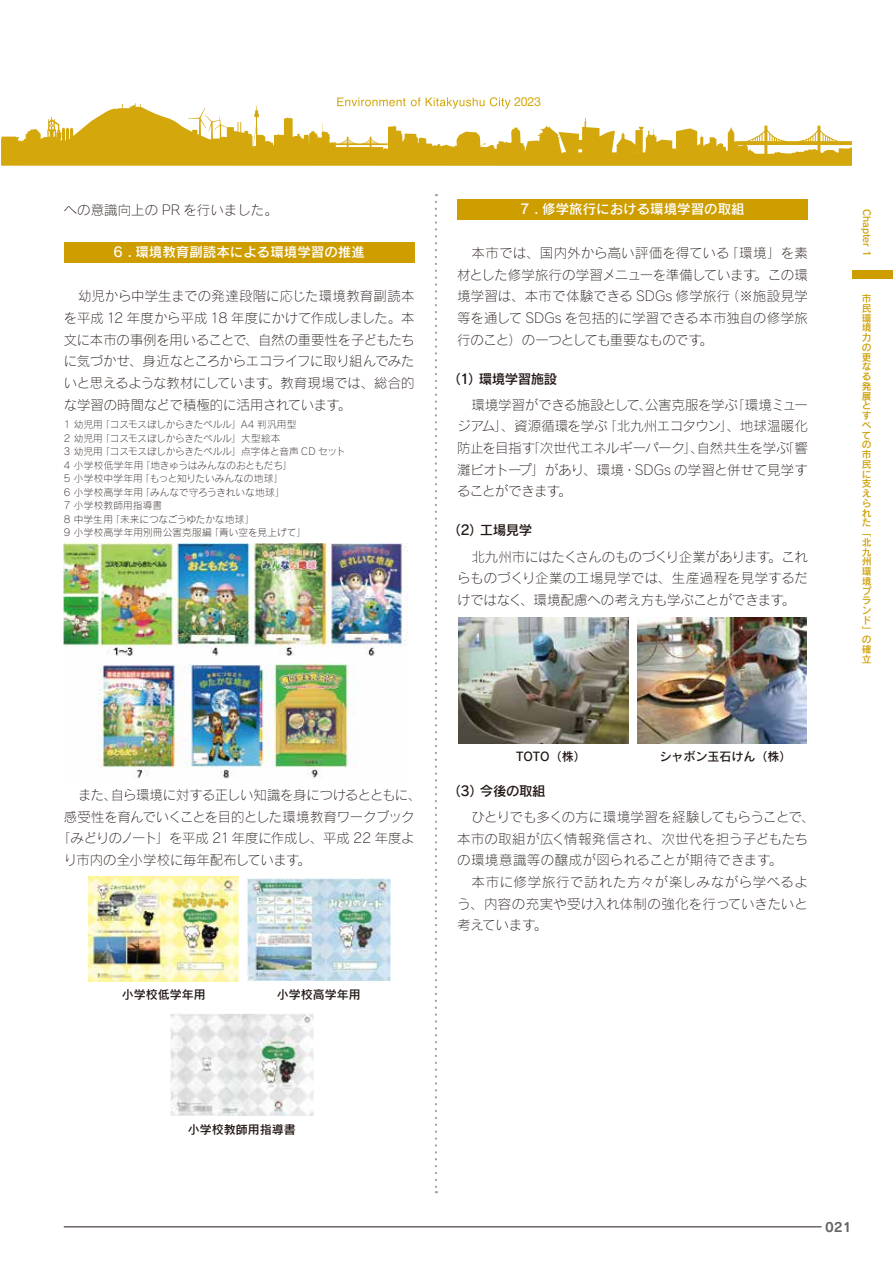
<style>
.page{position:relative;width:893px;height:1263px;background:#fff}
.page>*{position:absolute;margin:0;border:0;box-sizing:border-box;transform-origin:0 0}
.t1{font:13.5px/21.8px "Rodin Pro L";letter-spacing:-.01em;color:#221815;text-align:justify}
.t2{font:13.5px "Rodin Pro DB";color:#fff}
.t3{font:13.5px "Rodin Pro DB";letter-spacing:-.035em;color:#221815}
.t4{font:12.75px "Rodin Pro B";color:#656464}
.t5{font:12.45px "Helvetica Neue LT Std";color:#d4a70c}
.t6{font:12px "Rodin Pro DB";color:#221815}
.t7{font:9.75px/13.5px "Rodin Pro L";letter-spacing:-.005em;color:#221815}
.t8{font:9.75px/9.8px "Rodin Pro DB";color:#ce9e00}
</style>
<div class="page">
<svg style="left:1px;top:103px;width:851px;height:63px"></svg>
<svg style="left:528px;top:140px;width:12px;height:2px"></svg>
<svg style="left:337px;top:97px;width:173px;height:12px"></svg>
<div style="left:852px;top:271px;width:41px;height:8px;background:#ce9e00"></div>
<div style="left:64px;top:242px;width:351px;height:20px;background:#ce9e00"></div>
<img style="left:64px;top:543px;width:344px;height:235px">
<img style="left:89px;top:876px;width:149px;height:105px">
<img style="left:247px;top:879px;width:143px;height:101px">
<img style="left:170px;top:1014px;width:143px;height:101px">
<div style="left:457px;top:199px;width:351px;height:20px;background:#ce9e00"></div>
<img style="left:458px;top:618px;width:170px;height:125px">
<img style="left:637px;top:618px;width:170px;height:125px">
<hr style="left:64px;top:1226px;width:757px;height:1px;background:#221815">
<svg style="left:435px;top:202px;width:2px;height:991px"></svg>
<p class="t5" style="left:514px;top:95px;width:28px">2023</p>
<p class="t2" style="left:520px;top:200px;width:226px">7 . 修学旅行における環境学習の取組</p>
<p class="t1" style="left:457px;top:242px;width:352px;text-indent:14px">本市では、国内外から高い評価を得ている「環境」を素材とした修学旅行の学習メニューを準備しています。この環境学習は、本市で体験できる SDGs 修学旅行（※施設見学等を通して SDGs を包括的に学習できる本市独自の修学旅行のこと）の一つとしても重要なものです。　</p>
<p class="t3" style="left:448px;top:369px;width:111px">（1）環境学習施設</p>
<p class="t1" style="left:457px;top:393px;width:352px;text-indent:14px">環境学習ができる施設として、公害克服を学ぶ「環境ミュージアム」、資源循環を学ぶ「北九州エコタウン」、地球温暖化防止を目指す「次世代エネルギーパーク」、自然共生を学ぶ「響灘ビオトープ」があり、環境・SDGs の学習と併せて見学することができます。</p>
<p class="t3" style="left:448px;top:521px;width:86px">（2）工場見学</p>
<p class="t1" style="left:457px;top:545px;width:352px;text-indent:14px">北九州市にはたくさんのものづくり企業があります。これらものづくり企業の工場見学では、生産過程を見学するだけではなく、環境配慮への考え方も学ぶことができます。</p>
<p class="t1" style="left:64px;top:198px;width:216px">への意識向上の PR を行いました。</p>
<p class="t8" style="left:872px;top:209px;width:50px;rotate:90deg">Chapter 1</p>
<p class="t2" style="left:113px;top:243px;width:253px">6 . 環境教育副読本による環境学習の推進</p>
<p class="t1" style="left:64px;top:285px;width:352px;text-indent:14px">幼児から中学生までの発達段階に応じた環境教育副読本を平成 12 年度から平成 18 年度にかけて作成しました。本文に本市の事例を用いることで、自然の重要性を子どもたちに気づかせ、身近なところからエコライフに取り組んでみたいと思えるような教材にしています。教育現場では、総合的な学習の時間などで積極的に活用されています。</p>
<p class="t7" style="left:64px;top:417px;width:283px">1 幼児用「コスモスぼしからきたペルル」A4 判汎用型<br>2 幼児用「コスモスぼしからきたペルル」大型絵本<br>3 幼児用「コスモスぼしからきたペルル」点字体と音声 CD セット<br>4 小学校低学年用「地きゅうはみんなのおともだち」<br>5 小学校中学年用「もっと知りたいみんなの地球」<br>6 小学校高学年用「みんなで守ろうきれいな地球」<br>7 小学校教師用指導書<br>8 中学生用「未来につなごうゆたかな地球」<br>9 小学校高学年用別冊公害克服編「青い空を見上げて」</p>
<p class="t8" style="left:862px;top:293px;width:12px">市民環境力の更なる発展とすべての市民に支えられた「北九州環境ブランド」の確立</p>
<p class="t1" style="left:78px;top:784px;width:345px">また、自ら環境に対する正しい知識を身につけるとともに、</p>
<p class="t1" style="left:64px;top:805px;width:352px">感受性を育んでいくことを目的とした環境教育ワークブック</p>
<p class="t1" style="left:57px;top:827px;width:359px">「みどりのノート」を平成 21 年度に作成し、平成 22 年度よ</p>
<p class="t1" style="left:64px;top:849px;width:248px">り市内の全小学校に毎年配布しています。</p>
<p class="t6" style="left:122px;top:986px;width:86px">小学校低学年用</p>
<p class="t6" style="left:277px;top:986px;width:85px">小学校高学年用</p>
<p class="t6" style="left:516px;top:748px;width:71px">TOTO（株）</p>
<p class="t6" style="left:659px;top:748px;width:134px">シャボン玉石けん（株）</p>
<p class="t3" style="left:448px;top:782px;width:100px">（3）今後の取組</p>
<p class="t1" style="left:457px;top:805px;width:359px;text-align:left;text-indent:14px">ひとりでも多くの方に環境学習を経験してもらうことで、本市の取組が広く情報発信され、次世代を担う子どもたちの環境意識等の醸成が図られることが期待できます。</p>
<p class="t1" style="left:457px;top:870px;width:352px;text-indent:14px">本市に修学旅行で訪れた方々が楽しみながら学べるよう、内容の充実や受け入れ体制の強化を行っていきたいと考えています。</p>
<p class="t6" style="left:188px;top:1122px;width:110px">小学校教師用指導書</p>
<p class="t4" style="left:825px;top:1218px;width:28px">021</p>
</div>
